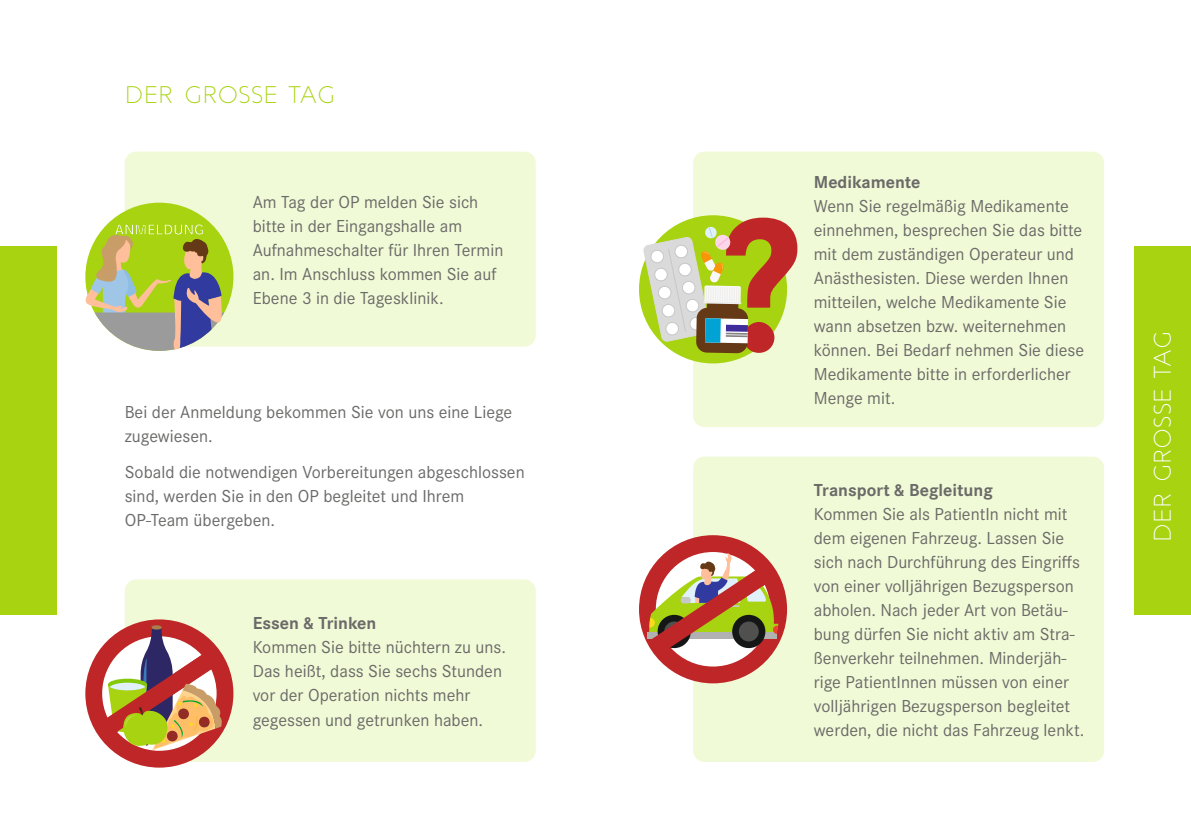
<style>
.page{position:relative;width:1191px;height:840px;background:#fff}
.page>*{position:absolute;margin:0;border:0;box-sizing:border-box;transform-origin:0 0}
.t1{font:700 201.6px "Corporate S";color:#bf2627}
.t2{font:24px "Baufra";color:#fff}
.t3{font:24px "Baufra";color:#a8d311}
.t4{font:18px/24px "Corporate S";color:#6a6a69}
.t5{font:700 18px "Corporate S";color:#6a6a69}
</style>
<div class="page">
<div style="left:0;top:246px;width:57px;height:368px;background:#a8d311"></div>
<div style="left:1134px;top:246px;width:57px;height:368px;background:#a8d311"></div>
<div style="left:125px;top:151px;width:411px;height:195px;background:#f1fad6;border-radius:11px"></div>
<div style="left:85px;top:202px;width:148px;height:148px;background:#a8d311;border-radius:50%"></div>
<svg style="left:85px;top:223px;width:139px;height:127px"></svg>
<div style="left:125px;top:579px;width:411px;height:182px;background:#f1fad6;border-radius:11px"></div>
<svg style="left:85px;top:619px;width:148px;height:148px"></svg>
<div style="left:693px;top:151px;width:411px;height:276px;background:#f1fad6;border-radius:11px"></div>
<div style="left:639px;top:215px;width:148px;height:148px;background:#a8d311;border-radius:50%"></div>
<svg style="left:643px;top:226px;width:105px;height:127px"></svg>
<div style="left:705px;top:318px;width:16px;height:24px;background:#00a3d4"></div>
<div style="left:726px;top:324px;width:22px;height:7px;background:#3e2d9a"></div>
<hr style="left:726px;top:332px;width:22px;height:2px;background:#848382">
<hr style="left:726px;top:335px;width:21px;height:2px;background:#848382">
<div style="left:693px;top:456px;width:411px;height:305px;background:#f1fad6;border-radius:11px"></div>
<svg style="left:639px;top:535px;width:148px;height:148px"></svg>
<h2 class="t3" style="left:125px;top:80px;width:212px">DER GROSSE TAG</h2>
<p class="t4" style="left:253px;top:190px;width:252px">Am Tag der OP melden Sie sich bitte in der Eingangshalle am<br>Aufnahmeschalter für Ihren Termin an. Im Anschluss kommen Sie auf<br>Ebene 3 in die Tagesklinik.</p>
<p class="t4" style="left:125px;top:399px;width:389px">Bei der Anmeldung bekommen Sie von uns eine Liege zugewiesen.</p>
<p class="t4" style="left:125px;top:459px;width:401px">Sobald die notwendigen Vorbereitungen abgeschlossen sind, werden Sie in den OP begleitet und Ihrem<br>OP-Team übergeben.</p>
<p class="t5" style="left:253px;top:612px;width:125px">Essen &amp; Trinken</p>
<p class="t4" style="left:253px;top:635px;width:255px">Kommen Sie bitte nüchtern zu uns.<br>Das heißt, dass Sie sechs Stunden vor der Operation nichts mehr gegessen und getrunken haben.</p>
<h1 class="t1" style="left:715px;top:169px;width:86px">?</h1>
<p class="t5" style="left:814px;top:172px;width:108px">Medikamente</p>
<p class="t4" style="left:814px;top:194px;width:272px">Wenn Sie regelmäßig Medikamente einnehmen, besprechen Sie das bitte mit dem zuständigen Operateur und<br>Anästhesisten. Diese werden Ihnen mitteilen, welche Medikamente Sie wann absetzen bzw. weiternehmen können. Bei Bedarf nehmen Sie diese<br>Medikamente bitte in erforderlicher<br>Menge mit.</p>
<p class="t5" style="left:814px;top:479px;width:181px">Transport &amp; Begleitung</p>
<p class="t4" style="left:814px;top:502px;width:272px">Kommen Sie als PatientIn nicht mit dem eigenen Fahrzeug. Lassen Sie sich nach Durchführung des Eingriffs von einer volljährigen Bezugsperson abholen. Nach jeder Art von Betäu&shy;bung dürfen Sie nicht aktiv am Stra&shy;ßenverkehr teilnehmen. Minderjäh&shy;rige PatientInnen müssen von einer volljährigen Bezugsperson begleitet werden, die nicht das Fahrzeug lenkt.</p>
<h2 class="t2" style="left:1147px;top:541px;width:212px;rotate:-90deg">DER GROSSE TAG</h2>
</div>
